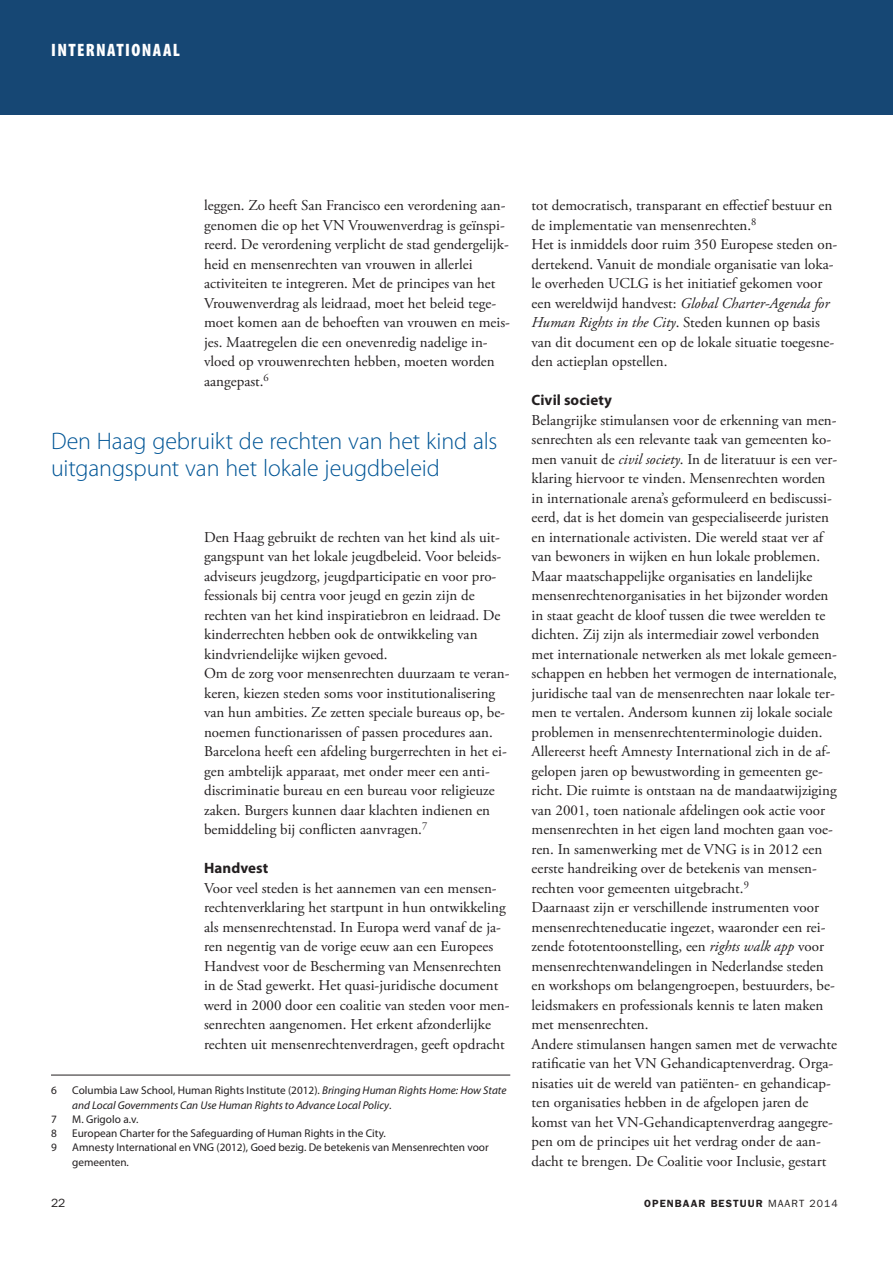
<style>
.page{position:relative;width:893px;height:1263px;background:#fff}
.page>*{position:absolute;margin:0;border:0;box-sizing:border-box;transform-origin:0 0}
.t1{font:300 24px/27px "Myriad Pro";color:#005596}
.t2{font:900 condensed 18px "Myriad Pro";letter-spacing:.075em;color:#fff}
.t3{font:15px/19.5px "Adobe Garamond Pro";color:#231f20}
.t4{font:12px "ITC Franklin Gothic Std";color:#231f20}
.t5{font:11.25px/14.2px "Myriad Pro";color:#231f20}
.t6{font:italic 11.25px/14.2px "Myriad Pro";color:#231f20}
.t7{font:600 10.5px "ITC Franklin Gothic Std";letter-spacing:.1em;color:#231f20}
.s1{font-family:"Myriad Pro";font-weight:700}
.s2{font-style:normal}
.s3{font-style:italic}
.s4{font-weight:400}
</style>
<div class="page">
<div style="left:0;top:0;width:893px;height:115px;background:#164774"></div>
<hr style="left:51px;top:1075px;width:459px;height:1px;background:#231f20">
<p class="t2" style="left:51px;top:39px;width:130px">INTERNATIONAAL</p>
<p class="t3" style="left:204px;top:197px;width:307px">leggen. Zo heeft San Francisco een verordening aan&shy;genomen die op het VN Vrouwenverdrag is geïnspi&shy;reerd. De verordening verplicht de stad gendergelijk&shy;heid en mensenrechten van vrouwen in allerlei activiteiten te integreren. Met de principes van het Vrouwenverdrag als leidraad, moet het beleid tege&shy;moet komen aan de behoeften van vrouwen en meis&shy;jes. Maatregelen die een onevenredig nadelige in&shy;vloed op vrouwenrechten hebben, moeten worden aangepast.<sup>6</sup></p>
<p class="t1" style="left:51px;top:427px;width:448px">Den Haag gebruikt de rechten van het kind als uitgangspunt van het lokale jeugdbeleid</p>
<p class="t3" style="left:204px;top:528px;width:307px">Den Haag gebruikt de rechten van het kind als uit&shy;gangspunt van het lokale jeugdbeleid. Voor beleids&shy;adviseurs jeugdzorg, jeugdparticipatie en voor pro&shy;fessionals bij centra voor jeugd en gezin zijn de rechten van het kind inspiratiebron en leidraad. De kinderrechten hebben ook de ontwikkeling van kindvriendelijke wijken gevoed.<br>Om de zorg voor mensenrechten duurzaam te veran&shy;keren, kiezen steden soms voor institutionalisering van hun ambities. Ze zetten speciale bureaus op, be&shy;noemen functionarissen of passen procedures aan.<br>Barcelona heeft een afdeling burgerrechten in het ei&shy;gen ambtelijk apparaat, met onder meer een anti&shy;discriminatie bureau en een bureau voor religieuze zaken. Burgers kunnen daar klachten indienen en bemiddeling bij conflicten aanvragen.<sup>7</sup></p>
<p class="t3" style="left:204px;top:860px;width:307px"><span class="s1">Handvest<br></span>Voor veel steden is het aannemen van een mensen&shy;rechtenverklaring het startpunt in hun ontwikkeling als mensenrechtenstad. In Europa werd vanaf de ja&shy;ren negentig van de vorige eeuw aan een Europees Handvest voor de Bescherming van Mensenrechten in de Stad gewerkt. Het quasi-juridische document werd in 2000 door een coalitie van steden voor men&shy;senrechten aangenomen. Het erkent afzonderlijke rechten uit mensenrechtenverdragen, geeft opdracht</p>
<p class="t5" style="left:51px;top:1085px;width:7px">6</p>
<p class="t6" style="left:72px;top:1085px;width:436px"><span class="s2">Columbia Law School, Human Rights Institute (2012).</span> Bringing Human Rights Home: How State and Local Governments Can Use Human Rights to Advance Local Policy<span class="s2">.</span></p>
<p class="t5" style="left:51px;top:1113px;width:7px">7</p>
<p class="t5" style="left:72px;top:1113px;width:68px">M. Grigolo a.v.</p>
<p class="t5" style="left:51px;top:1127px;width:7px">8</p>
<p class="t5" style="left:72px;top:1127px;width:315px">European Charter for the Safeguarding of Human Rights in the City.</p>
<p class="t5" style="left:51px;top:1142px;width:7px">9</p>
<p class="t5" style="left:72px;top:1142px;width:418px">Amnesty International en VNG (2012), Goed bezig. De betekenis van Mensenrechten voor gemeenten.</p>
<p class="t3" style="left:531px;top:197px;width:307px">tot democratisch, transparant en effectief bestuur en de implementatie van mensenrechten.<sup>8<br></sup>Het is inmiddels door ruim 350 Europese steden on&shy;dertekend. Vanuit de mondiale organisatie van loka&shy;le overheden UCLG is het initiatief gekomen voor een wereldwijd handvest: <span class="s3">Global Charter-Agenda for Human Rights in the City</span>. Steden kunnen op basis van dit document een op de lokale situatie toegesne&shy;den actieplan opstellen.</p>
<p class="t3" style="left:531px;top:392px;width:307px"><span class="s1">Civil society<br></span>Belangrijke stimulansen voor de erkenning van men&shy;senrechten als een relevante taak van gemeenten ko&shy;men vanuit de <span class="s3">civil society</span>. In de literatuur is een ver&shy;klaring hiervoor te vinden. Mensenrechten worden in internationale arena’s geformuleerd en bediscussi&shy;eerd, dat is het domein van gespecialiseerde juristen en internationale activisten. Die wereld staat ver af van bewoners in wijken en hun lokale problemen.<br>Maar maatschappelijke organisaties en landelijke mensenrechtenorganisaties in het bijzonder worden in staat geacht de kloof tussen die twee werelden te dichten. Zij zijn als intermediair zowel verbonden met internationale netwerken als met lokale gemeen&shy;schappen en hebben het vermogen de internationale, juridische taal van de mensenrechten naar lokale ter&shy;men te vertalen. Andersom kunnen zij lokale sociale problemen in mensenrechtenterminologie duiden.<br>Allereerst heeft Amnesty International zich in de af&shy;gelopen jaren op bewustwording in gemeenten ge&shy;richt. Die ruimte is ontstaan na de mandaatwijziging van 2001, toen nationale afdelingen ook actie voor mensenrechten in het eigen land mochten gaan voe&shy;ren. In samenwerking met de VNG is in 2012 een eerste handreiking over de betekenis van mensen&shy;rechten voor gemeenten uitgebracht.<sup>9<br></sup>Daarnaast zijn er verschillende instrumenten voor mensenrechteneducatie ingezet, waaronder een rei&shy;zende fototentoonstelling, een <span class="s3">rights walk app</span> voor mensenrechtenwandelingen in Nederlandse steden en workshops om belangengroepen, bestuurders, be&shy;leidsmakers en professionals kennis te laten maken met mensenrechten.<br>Andere stimulansen hangen samen met de verwachte ratificatie van het VN Gehandicaptenverdrag. Orga&shy;nisaties uit de wereld van patiënten- en gehandicap&shy;ten organisaties hebben in de afgelopen jaren de komst van het VN-Gehandicaptenverdrag aangegre&shy;pen om de principes uit het verdrag onder de aan&shy;dacht te brengen. De Coalitie voor Inclusie, gestart</p>
<p class="t4" style="left:51px;top:1196px;width:16px">22</p>
<p class="t7" style="left:644px;top:1197px;width:195px">OPENBAAR BESTUUR <span class="s4">MAART 2014</span></p>
</div>
